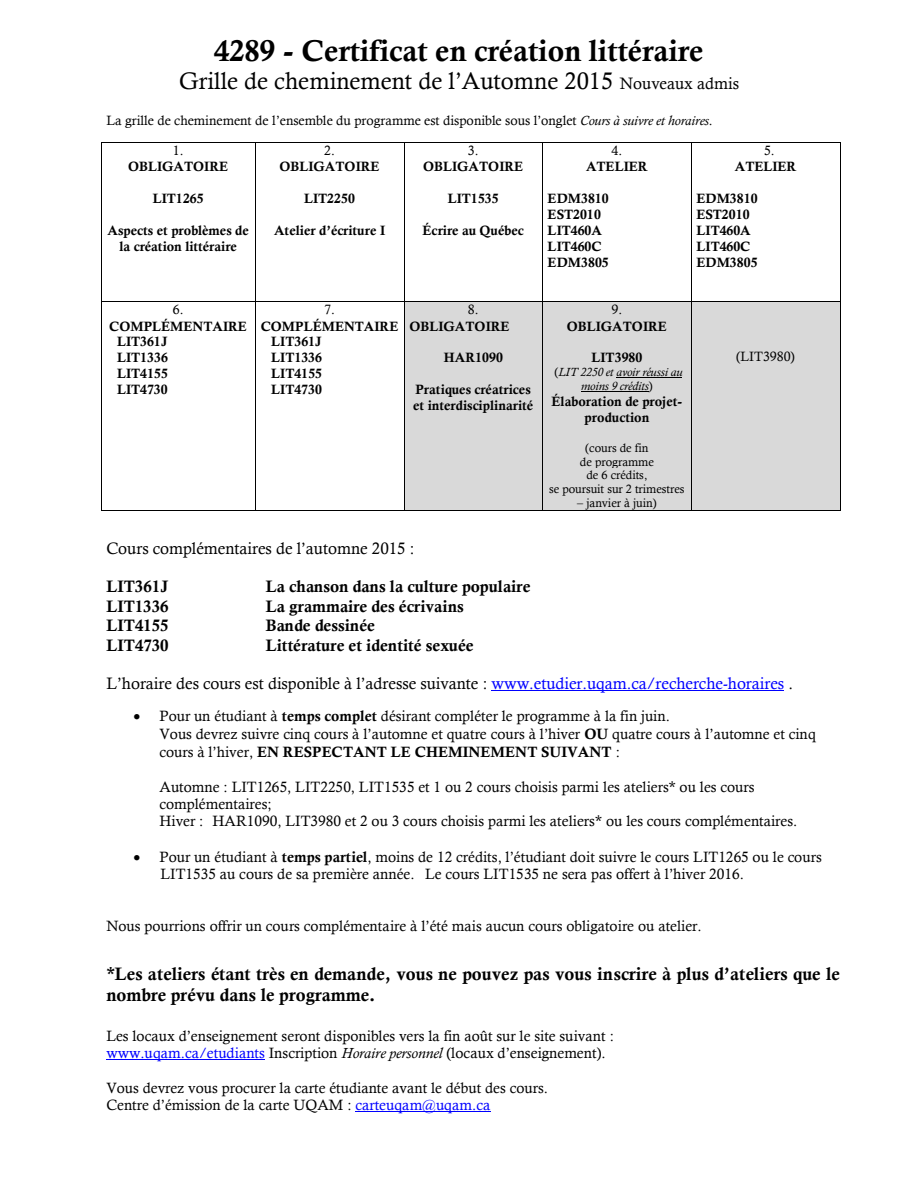
<style>
.page{position:relative;width:918px;height:1188px;background:#fff}
.page>*{position:absolute;margin:0;border:0;box-sizing:border-box;transform-origin:0 0}
.t1{font:700 30px "Calisto MT";color:#000}
.t2{font:24px "Calisto MT";color:#000}
.t3{font:700 18px/21.3px "Calisto MT";color:#000}
.t4{font:16.5px "Calisto MT";color:#000}
.t5{font:700 16.5px "Calisto MT";color:#000}
.t6{font:15px/17.4px "Calisto MT";color:#000}
.t7{font:700 13.5px/16px "Calisto MT";color:#000;text-align:center}
.t8{font:13.5px "Calisto MT";color:#000}
.t9{font:12px "Calisto MT";color:#000}
.t10{font:italic 12px/14.1px "Calisto MT";letter-spacing:-.005em;color:#000;text-align:center}
.s1{font-size:16.5px}
.s2{font-style:italic}
.s3{font-style:normal}
.s4{color:#00f}
.s5{font-weight:700}
</style>
<div class="page">
<hr style="left:102px;top:142px;width:153px;height:1px;background:#000">
<hr style="left:256px;top:142px;width:148px;height:1px;background:#000">
<hr style="left:405px;top:142px;width:137px;height:1px;background:#000">
<hr style="left:543px;top:142px;width:148px;height:1px;background:#000">
<hr style="left:692px;top:142px;width:148px;height:1px;background:#000">
<hr style="left:101px;top:143px;width:1px;height:158px;background:#000">
<hr style="left:255px;top:143px;width:1px;height:158px;background:#000">
<hr style="left:404px;top:143px;width:1px;height:158px;background:#000">
<hr style="left:542px;top:143px;width:1px;height:158px;background:#000">
<hr style="left:691px;top:143px;width:1px;height:158px;background:#000">
<hr style="left:840px;top:143px;width:1px;height:158px;background:#000">
<div style="left:405px;top:302px;width:137px;height:208px;background:#d9d9d9"></div>
<div style="left:543px;top:302px;width:148px;height:208px;background:#d9d9d9"></div>
<hr style="left:616px;top:377px;width:66px;height:1px;background:#000">
<hr style="left:581px;top:391px;width:68px;height:1px;background:#000">
<div style="left:692px;top:302px;width:148px;height:208px;background:#d9d9d9"></div>
<hr style="left:102px;top:301px;width:153px;height:1px;background:#000">
<hr style="left:256px;top:301px;width:148px;height:1px;background:#000">
<hr style="left:405px;top:301px;width:137px;height:1px;background:#000">
<hr style="left:543px;top:301px;width:148px;height:1px;background:#000">
<hr style="left:692px;top:301px;width:148px;height:1px;background:#000">
<hr style="left:101px;top:302px;width:1px;height:208px;background:#000">
<hr style="left:102px;top:510px;width:153px;height:1px;background:#000">
<hr style="left:255px;top:302px;width:1px;height:208px;background:#000">
<hr style="left:256px;top:510px;width:148px;height:1px;background:#000">
<hr style="left:404px;top:302px;width:1px;height:208px;background:#000">
<hr style="left:405px;top:510px;width:137px;height:1px;background:#000">
<hr style="left:542px;top:302px;width:1px;height:208px;background:#000">
<hr style="left:543px;top:510px;width:148px;height:1px;background:#000">
<hr style="left:691px;top:302px;width:1px;height:208px;background:#000">
<hr style="left:692px;top:510px;width:148px;height:1px;background:#000">
<hr style="left:840px;top:302px;width:1px;height:208px;background:#000">
<hr style="left:492px;top:690px;width:292px;height:1px;background:#00f">
<hr style="left:106px;top:1059px;width:159px;height:1px;background:#00f">
<hr style="left:355px;top:1111px;width:136px;height:1px;background:#00f">
<p class="t1" style="left:214px;top:38px;width:491px">4289 - Certificat en création littéraire</p>
<h2 class="t2" style="left:179px;top:67px;width:561px">Grille de cheminement de l’Automne 2015 <span class="s1">Nouveaux admis</span></h2>
<p class="t8" style="left:106px;top:112px;width:608px">La grille de cheminement de l’ensemble du programme est disponible sous l’onglet <span class="s2">Cours à suivre et horaires</span>.</p>
<p class="t8" style="left:173px;top:143px;width:12px">1.</p>
<p class="t7" style="left:128px;top:160px;width:102px">OBLIGATOIRE</p>
<p class="t7" style="left:153px;top:191px;width:52px">LIT1265</p>
<p class="t7" style="left:107px;top:223px;width:143px">Aspects et problèmes de la création littéraire</p>
<p class="t8" style="left:324px;top:143px;width:12px">2.</p>
<p class="t7" style="left:279px;top:160px;width:102px">OBLIGATOIRE</p>
<p class="t7" style="left:304px;top:191px;width:52px">LIT2250</p>
<p class="t7" style="left:274px;top:223px;width:113px">Atelier d’écriture I</p>
<p class="t8" style="left:468px;top:143px;width:12px">3.</p>
<p class="t7" style="left:423px;top:160px;width:102px">OBLIGATOIRE</p>
<p class="t7" style="left:448px;top:191px;width:52px">LIT1535</p>
<p class="t7" style="left:423px;top:223px;width:103px">Écrire au Québec</p>
<p class="t8" style="left:612px;top:143px;width:12px">4.</p>
<p class="t7" style="left:586px;top:160px;width:63px">ATELIER</p>
<p class="t7" style="left:548px;top:191px;width:63px">EDM3810</p>
<p class="t7" style="left:548px;top:207px;width:55px">EST2010</p>
<p class="t7" style="left:548px;top:223px;width:56px">LIT460A</p>
<p class="t7" style="left:548px;top:239px;width:55px">LIT460C</p>
<p class="t7" style="left:548px;top:255px;width:63px">EDM3805</p>
<p class="t8" style="left:764px;top:143px;width:12px">5.</p>
<p class="t7" style="left:735px;top:160px;width:63px">ATELIER</p>
<p class="t7" style="left:697px;top:191px;width:63px">EDM3810</p>
<p class="t7" style="left:697px;top:207px;width:55px">EST2010</p>
<p class="t7" style="left:697px;top:223px;width:56px">LIT460A</p>
<p class="t7" style="left:697px;top:239px;width:56px">LIT460C</p>
<p class="t7" style="left:697px;top:255px;width:63px">EDM3805</p>
<p class="t8" style="left:173px;top:302px;width:12px">6.</p>
<p class="t7" style="left:109px;top:319px;width:139px">COMPLÉMENTAIRE</p>
<p class="t7" style="left:117px;top:335px;width:52px">LIT361J</p>
<p class="t7" style="left:117px;top:351px;width:52px">LIT1336</p>
<p class="t7" style="left:117px;top:367px;width:52px">LIT4155</p>
<p class="t7" style="left:117px;top:383px;width:52px">LIT4730</p>
<p class="t8" style="left:324px;top:302px;width:12px">7.</p>
<p class="t7" style="left:261px;top:319px;width:139px">COMPLÉMENTAIRE</p>
<p class="t7" style="left:271px;top:335px;width:52px">LIT361J</p>
<p class="t7" style="left:271px;top:351px;width:52px">LIT1336</p>
<p class="t7" style="left:271px;top:367px;width:52px">LIT4155</p>
<p class="t7" style="left:271px;top:383px;width:52px">LIT4730</p>
<p class="t8" style="left:468px;top:302px;width:12px">8.</p>
<p class="t7" style="left:409px;top:319px;width:102px">OBLIGATOIRE</p>
<p class="t7" style="left:444px;top:351px;width:60px">HAR1090</p>
<p class="t7" style="left:413px;top:383px;width:121px;text-align:left">Pratiques créatrices et interdisciplinarité</p>
<p class="t8" style="left:612px;top:302px;width:12px">9.</p>
<p class="t7" style="left:567px;top:319px;width:102px">OBLIGATOIRE</p>
<p class="t7" style="left:591px;top:350px;width:52px">LIT3980</p>
<p class="t10" style="left:555px;top:365px;width:130px"><span class="s3">(</span>LIT 2250 et avoir réussi au moins 9 crédits<span class="s3">)</span></p>
<p class="t7" style="left:552px;top:394px;width:132px">Élaboration de projet&shy;production</p>
<p class="t9" style="left:585px;top:441px;width:65px">(cours de fin</p>
<p class="t9" style="left:580px;top:454px;width:76px">de programme</p>
<p class="t9" style="left:586px;top:468px;width:62px">de 6 crédits,</p>
<p class="t9" style="left:549px;top:482px;width:137px">se poursuit sur 2 trimestres</p>
<p class="t9" style="left:577px;top:496px;width:81px">– janvier à juin)</p>
<p class="t8" style="left:736px;top:349px;width:60px">(LIT3980)</p>
<p class="t4" style="left:106px;top:538px;width:309px">Cours complémentaires de l’automne 2015 :</p>
<p class="t5" style="left:106px;top:580px;width:63px">LIT361J</p>
<p class="t5" style="left:266px;top:580px;width:266px">La chanson dans la culture populaire</p>
<p class="t5" style="left:106px;top:600px;width:64px">LIT1336</p>
<p class="t5" style="left:266px;top:600px;width:200px">La grammaire des écrivains</p>
<p class="t5" style="left:106px;top:619px;width:64px">LIT4155</p>
<p class="t5" style="left:266px;top:619px;width:111px">Bande dessinée</p>
<p class="t5" style="left:106px;top:638px;width:64px">LIT4730</p>
<p class="t5" style="left:266px;top:638px;width:209px">Littérature et identité sexuée</p>
<p class="t4" style="left:106px;top:673px;width:688px">L’horaire des cours est disponible à l’adresse suivante : <span class="s4">www.etudier.uqam.ca/recherche-horaires</span> .</p>
<p class="t6" style="left:133px;top:707px;width:538px">• Pour un étudiant à <span class="s5">temps complet</span> désirant compléter le programme à la fin juin.</p>
<p class="t6" style="left:160px;top:725px;width:658px;line-height:17.9px">Vous devrez suivre cinq cours à l’automne et quatre cours à l’hiver <span class="s5">OU</span> quatre cours à l’automne et cinq cours à l’hiver, <span class="s5">EN RESPECTANT LE CHEMINEMENT SUIVANT</span> :</p>
<p class="t6" style="left:160px;top:778px;width:597px">Automne : LIT1265, LIT2250, LIT1535 et 1 ou 2 cours choisis parmi les ateliers* ou les cours complémentaires;</p>
<p class="t6" style="left:160px;top:812px;width:639px">Hiver : HAR1090, LIT3980 et 2 ou 3 cours choisis parmi les ateliers* ou les cours complémentaires.</p>
<p class="t6" style="left:160px;top:848px;width:663px;text-indent:-27px">• Pour un étudiant à <span class="s5">temps partiel</span>, moins de 12 crédits, l’étudiant doit suivre le cours LIT1265 ou le cours<br>LIT1535 au cours de sa première année. Le cours LIT1535 ne sera pas offert à l’hiver 2016.</p>
<p class="t6" style="left:106px;top:917px;width:597px">Nous pourrions offrir un cours complémentaire à l’été mais aucun cours obligatoire ou atelier.</p>
<p class="t3" style="left:106px;top:965px;width:735px">*Les ateliers étant très en demande, vous ne pouvez pas vous inscrire à plus d’ateliers que le nombre prévu dans le programme.</p>
<p class="t6" style="left:106px;top:1026px;width:509px">Les locaux d’enseignement seront disponibles vers la fin août sur le site suivant :</p>
<p class="t6" style="left:106px;top:1044px;width:501px"><span class="s4">www.uqam.ca/etudiants</span> Inscription <span class="s2">Horaire personnel</span> (locaux d’enseignement).</p>
<p class="t6" style="left:106px;top:1079px;width:443px">Vous devrez vous procurer la carte étudiante avant le début des cours.</p>
<p class="t6" style="left:106px;top:1096px;width:386px">Centre d’émission de la carte UQAM : <span class="s4">carteuqam@uqam.ca</span></p>
</div>
